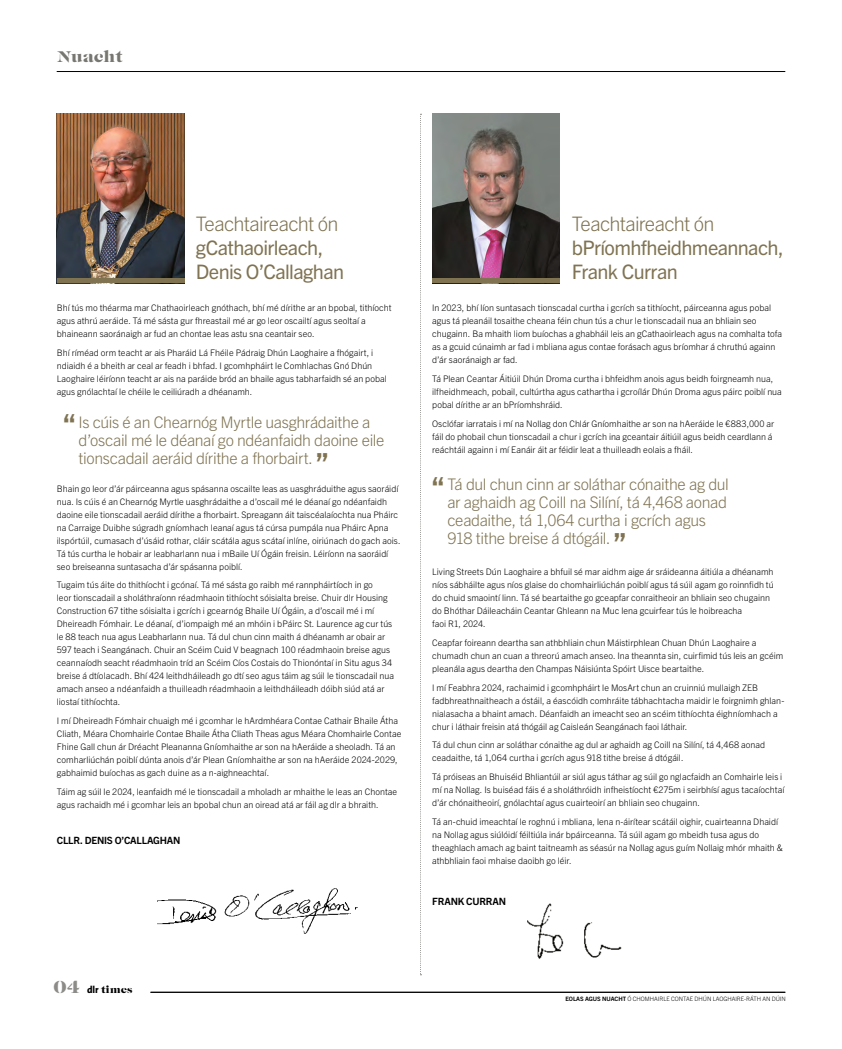
<style>
.page{position:relative;width:842px;height:1049px;background:#fff}
.page>*{position:absolute;margin:0;border:0;box-sizing:border-box;transform-origin:0 0}
.t1{font:20px/24px "Trade Gothic Next LT Pro";letter-spacing:-.03em;color:#7f7352}
.t2{font:300 20px "Trade Gothic Next LT Pro";letter-spacing:-.04em;color:#7f7352}
.t3{font:300 16px/18px "Trade Gothic Next LT Pro";letter-spacing:-.025em;color:#7f7352}
.t4{font:900 16px "Caslon Fina Sten AI";letter-spacing:-.005em;color:#777671}
.t5{font:700 10px "Trade Gothic Next LT Pro";letter-spacing:-.02em;color:#000}
.t6{font:900 10px "Caslon Fina Sten AI";color:#000}
.t7{font:300 9px/13px "Trade Gothic Next LT Pro";color:#000}
.t8{font:300 6px "Trade Gothic Next LT Pro";color:#000}
.s1{font-weight:700;font-size:27.7px}
.s2{font-size:18px;color:#8c8b88}
.s3{font-family:"The Sans";font-weight:800}
.s4{font-weight:700}
</style>
<div class="page">
<img style="left:432px;top:114px;width:128px;height:164px">
<img style="left:57px;top:114px;width:127px;height:164px">
<div style="left:432px;top:278px;width:128px;height:5px;background:#7f7352"></div>
<div style="left:57px;top:278px;width:127px;height:5px;background:#7f7352"></div>
<img style="left:527px;top:903px;width:95px;height:56px">
<svg style="left:420px;top:114px;width:1px;height:861px"></svg>
<hr style="left:57px;top:71px;width:728px;height:1px;background:#000">
<img style="left:157px;top:888px;width:201px;height:46px">
<hr style="left:151px;top:992px;width:634px;height:1px;background:#000">
<h2 class="t4" style="left:57px;top:47px;width:68px">Nuacht</h2>
<h1 class="t2" style="left:196px;top:210px;width:144px">Teachtaireacht ón</h1>
<h1 class="t1" style="left:196px;top:235px;width:150px">gCathaoirleach,<br>Denis O’Callaghan</h1>
<p class="t7" style="left:57px;top:301px;width:336px">Bhí tús mo théarma mar Chathaoirleach gnóthach, bhí mé dírithe ar an bpobal, tithíocht agus athrú aeráide. Tá mé sásta gur fhreastail mé ar go leor oscailtí agus seoltaí a bhaineann saoránaigh ar fud an chontae leas astu sna ceantair seo.</p>
<p class="t7" style="left:57px;top:346px;width:332px">Bhí ríméad orm teacht ar ais Pharáid Lá Fhéile Pádraig Dhún Laoghaire a fhógairt, i ndiaidh é a bheith ar ceal ar feadh i bhfad. I gcomhpháirt le Comhlachas Gnó Dhún Laoghaire léiríonn teacht ar ais na paráide bród an bhaile agus tabharfaidh sé an pobal agus gnólachtaí le chéile le ceiliúradh a dhéanamh.</p>
<h2 class="t3" style="left:79px;top:412px;width:307px;text-indent:-16px"><span class="s1">“</span> Is cúis é an Chearnóg Myrtle uasghrádaithe a d’oscail mé le déanaí go ndéanfaidh daoine eile tionscadail aeráid dírithe a fhorbairt. <span class="s1">”</span></h2>
<p class="t7" style="left:57px;top:481px;width:345px">Bhain go leor d’ár páirceanna agus spásanna oscailte leas as uasghráduithe agus saoráidí nua. Is cúis é an Chearnóg Myrtle uasghrádaithe a d’oscail mé le déanaí go ndéanfaidh daoine eile tionscadail aeráid dírithe a fhorbairt. Spreagann áit taiscéalaíochta nua Pháirc na Carraige Duibhe súgradh gníomhach leanaí agus tá cúrsa pumpála nua Pháirc Apna ilspórtúil, cumasach d’úsáid rothar, cláir scátála agus scátaí inlíne, oiriúnach do gach aois.<br>Tá tús curtha le hobair ar leabharlann nua i mBaile Uí Ógáin freisin. Léiríonn na saoráidí seo breiseanna suntasacha d’ár spásanna poiblí.</p>
<p class="t7" style="left:57px;top:578px;width:339px">Tugaim tús áite do thithíocht i gcónaí. Tá mé sásta go raibh mé rannpháirtíoch in go<br>leor tionscadail a sholáthraíonn réadmhaoin tithíocht sóisialta breise. Chuir dlr Housing Construction 67 tithe sóisialta i gcrích i gcearnóg Bhaile Uí Ógáin, a d’oscail mé i mí Dheireadh Fómhair. Le déanaí, d’iompaigh mé an mhóin i bPáirc St. Laurence ag cur tús le 88 teach nua agus Leabharlann nua. Tá dul chun cinn maith á dhéanamh ar obair ar 597 teach i Seangánach. Chuir an Scéim Cuid V beagnach 100 réadmhaoin breise agus ceannaíodh seacht réadmhaoin tríd an Scéim Cíos Costais do Thionóntaí in Situ agus 34 breise á dtíolacadh. Bhí 424 leithdháileadh go dtí seo agus táim ag súil le tionscadail nua amach anseo a ndéanfaidh a thuilleadh réadmhaoin a leithdháileadh dóibh siúd atá ar liostaí tithíochta.</p>
<p class="t7" style="left:57px;top:714px;width:346px">I mí Dheireadh Fómhair chuaigh mé i gcomhar le hArdmhéara Contae Cathair Bhaile Átha Cliath, Méara Chomhairle Contae Bhaile Átha Cliath Theas agus Méara Chomhairle Contae Fhine Gall chun ár Dréacht Pleananna Gníomhaithe ar son na hAeráide a sheoladh. Tá an comharliúchán poiblí dúnta anois d’ár Plean Gníomhaithe ar son na hAeráide 2024-2029, gabhaimid buíochas as gach duine as a n-aighneachtaí.</p>
<p class="t7" style="left:57px;top:784px;width:342px">Táim ag súil le 2024, leanfaidh mé le tionscadail a mholadh ar mhaithe le leas an Chontae agus rachaidh mé i gcomhar leis an bpobal chun an oiread atá ar fáil ag dlr a bhraith.</p>
<p class="t5" style="left:57px;top:833px;width:125px">CLLR. DENIS O’CALLAGHAN</p>
<p class="t6" style="left:53px;top:984px;width:81px"><span class="s2">04</span> <span class="s3">dlr</span> times</p>
<h1 class="t2" style="left:572px;top:210px;width:144px">Teachtaireacht ón</h1>
<h1 class="t1" style="left:572px;top:235px;width:213px">bPríomhfheidhmeannach,<br>Frank Curran</h1>
<p class="t7" style="left:432px;top:301px;width:351px">In 2023, bhí líon suntasach tionscadal curtha i gcrích sa tithíocht, páirceanna agus pobal agus tá pleanáil tosaithe cheana féin chun tús a chur le tionscadail nua an bhliain seo chugainn. Ba mhaith liom buíochas a ghabháil leis an gCathaoirleach agus na comhalta tofa as a gcuid cúnaimh ar fad i mbliana agus contae forásach agus bríomhar á chruthú againn d’ár saoránaigh ar fad.</p>
<p class="t7" style="left:432px;top:372px;width:351px">Tá Plean Ceantar Áitiúil Dhún Droma curtha i bhfeidhm anois agus beidh foirgneamh nua, ilfheidhmeach, pobail, cultúrtha agus cathartha i gcroílár Dhún Droma agus páirc poiblí nua pobal dírithe ar an bPríomhshráid.</p>
<p class="t7" style="left:432px;top:416px;width:344px">Osclófar iarratais i mí na Nollag don Chlár Gníomhaithe ar son na hAeráide le €883,000 ar fáil do phobail chun tionscadail a chur i gcrích ina gceantair áitiúil agus beidh ceardlann á reáchtáil againn i mí Eanáir áit ar féidir leat a thuilleadh eolais a fháil.</p>
<h2 class="t3" style="left:447px;top:474px;width:283px;text-indent:-16px"><span class="s1">“</span> Tá dul chun cinn ar soláthar cónaithe ag dul ar aghaidh ag Coill na Silíní, tá 4,468 aonad ceadaithe, tá 1,064 curtha i gcrích agus 918 tithe breise á dtógáil. <span class="s1">”</span></h2>
<p class="t7" style="left:432px;top:565px;width:343px">Living Streets Dún Laoghaire a bhfuil sé mar aidhm aige ár sráideanna áitiúla a dhéanamh níos sábháilte agus níos glaise do chomhairliúchán poiblí agus tá súil agam go roinnfidh tú do chuid smaointí linn. Tá sé beartaithe go gceapfar conraitheoir an bhliain seo chugainn do Bhóthar Dáileacháin Ceantar Ghleann na Muc lena gcuirfear tús le hoibreacha<br>faoi R1, 2024.</p>
<p class="t7" style="left:432px;top:636px;width:353px">Ceapfar foireann deartha san athbhliain chun Máistirphlean Chuan Dhún Laoghaire a chumadh chun an cuan a threorú amach anseo. Ina theannta sin, cuirfimid tús leis an gcéim pleanála agus deartha den Champas Náisiúnta Spóirt Uisce beartaithe.</p>
<p class="t7" style="left:432px;top:680px;width:354px">I mí Feabhra 2024, rachaimid i gcomhpháirt le MosArt chun an cruinniú mullaigh ZEB fadbhreathnaitheach a óstáil, a éascóidh comhráite tábhachtacha maidir le foirgnimh ghlan&shy;nialasacha a bhaint amach. Déanfaidh an imeacht seo an scéim tithíochta éighníomhach a chur i láthair freisin atá thógáil ag Caisleán Seangánach faoi láthair.</p>
<p class="t7" style="left:432px;top:738px;width:335px">Tá dul chun cinn ar soláthar cónaithe ag dul ar aghaidh ag Coill na Silíní, tá 4,468 aonad ceadaithe, tá 1,064 curtha i gcrích agus 918 tithe breise á dtógáil.</p>
<p class="t7" style="left:432px;top:770px;width:354px">Tá próiseas an Bhuiséid Bhliantúil ar siúl agus táthar ag súil go nglacfaidh an Comhairle leis i mí na Nollag. Is buiséad fáis é a sholáthróidh infheistíocht €275m i seirbhísí agus tacaíochtaí d’ár chónaitheoirí, gnólachtaí agus cuairteoirí an bhliain seo chugainn.</p>
<p class="t7" style="left:432px;top:814px;width:352px">Tá an-chuid imeachtaí le roghnú i mbliana, lena n-áirítear scátáil oighir, cuairteanna Dhaidí na Nollag agus siúlóidí féiltiúla inár bpáirceanna. Tá súil agam go mbeidh tusa agus do theaghlach amach ag baint taitneamh as séasúr na Nollag agus guím Nollaig mhór mhaith &amp; athbhliain faoi mhaise daoibh go léir.</p>
<p class="t5" style="left:432px;top:894px;width:75px">FRANK CURRAN</p>
<p class="t8" style="left:565px;top:995px;width:222px"><span class="s4">EOLAS AGUS NUACHT</span> Ó CHOMHAIRLE CONTAE DHÚN LAOGHAIRE-RÁTH AN DÚIN</p>
</div>
